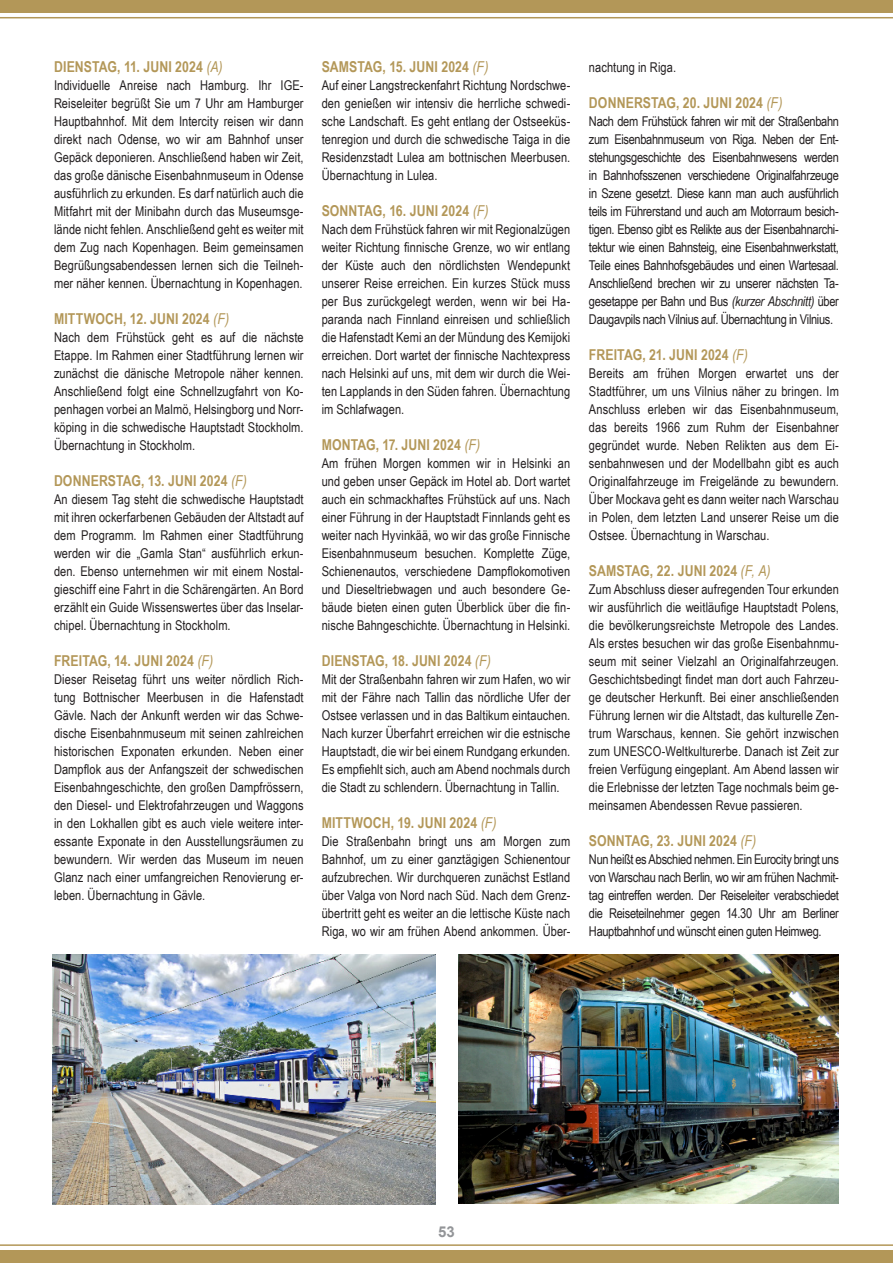
<style>
.page{position:relative;width:893px;height:1263px;background:#fff}
.page>*{position:absolute;margin:0;border:0;box-sizing:border-box;transform-origin:0 0}
._11_Datum_im_Fliesstext_R{font:700 15px "Arial Narrow";letter-spacing:.005em;color:#b39758}
.t1{font:700 15px "Arial";color:#939598}
._10_Fliesstext_R{font:13.5px/18px "Arial Narrow";letter-spacing:.005em;color:#231f20;text-align:justify}
.s1{font-weight:400;font-style:italic}
.s2{font-style:italic}
</style>
<div class="page">
<hr style="left:0;top:684px;width:1px;height:561px;background:#d1d2d4">
<div style="left:0;top:0;width:893px;height:13px;background:#b39758"></div>
<hr style="left:0;top:17px;width:893px;height:1px;background:#b39758">
<hr style="left:0;top:1244px;width:893px;height:2px;background:#b39758">
<div style="left:0;top:1250px;width:893px;height:13px;background:#b39758"></div>
<img style="left:52px;top:954px;width:384px;height:250px">
<img style="left:459px;top:954px;width:380px;height:249px">
<p class="_11_Datum_im_Fliesstext_R" style="left:54px;top:55px;width:170px">DIENSTAG, 11. JUNI 2024 <span class="s1">(A)</span></p>
<p class="_10_Fliesstext_R" style="left:54px;top:76px;width:251px">Individuelle Anreise nach Hamburg. Ihr IGE-Reiseleiter begrüßt Sie um 7 Uhr am Hamburger Hauptbahnhof. Mit dem Intercity reisen wir dann direkt nach Odense, wo wir am Bahnhof unser Gepäck deponieren. Anschließend haben wir Zeit, das große dänische Eisenbahnmuseum in Odense ausführlich zu erkunden. Es darf natürlich auch die Mitfahrt mit der Minibahn durch das Museumsge&shy;lände nicht fehlen. Anschließend geht es weiter mit dem Zug nach Kopenhagen. Beim gemeinsamen Begrüßungsabendessen lernen sich die Teilneh&shy;mer näher kennen. Übernachtung in Kopenhagen.</p>
<p class="_11_Datum_im_Fliesstext_R" style="left:54px;top:307px;width:177px">MITTWOCH, 12. JUNI 2024 <span class="s1">(F)</span></p>
<p class="_10_Fliesstext_R" style="left:54px;top:328px;width:251px">Nach dem Frühstück geht es auf die nächste Etappe. Im Rahmen einer Stadtführung lernen wir zunächst die dänische Metropole näher kennen.<br>Anschließend folgt eine Schnellzugfahrt von Ko&shy;penhagen vorbei an Malmö, Helsingborg und Norr&shy;köping in die schwedische Hauptstadt Stockholm.<br>Übernachtung in Stockholm.</p>
<p class="_11_Datum_im_Fliesstext_R" style="left:54px;top:469px;width:194px">DONNERSTAG, 13. JUNI 2024 <span class="s1">(F)</span></p>
<p class="_10_Fliesstext_R" style="left:54px;top:490px;width:251px">An diesem Tag steht die schwedische Hauptstadt mit ihren ockerfarbenen Gebäuden der Altstadt auf dem Programm. Im Rahmen einer Stadtführung werden wir die „Gamla Stan“ ausführlich erkun&shy;den. Ebenso unternehmen wir mit einem Nostal&shy;gieschiff eine Fahrt in die Schärengärten. An Bord erzählt ein Guide Wissenswertes über das Inselar&shy;chipel. Übernachtung in Stockholm.</p>
<p class="_11_Datum_im_Fliesstext_R" style="left:54px;top:649px;width:161px">FREITAG, 14. JUNI 2024 <span class="s1">(F)</span></p>
<p class="_10_Fliesstext_R" style="left:54px;top:670px;width:251px">Dieser Reisetag führt uns weiter nördlich Rich&shy;tung Bottnischer Meerbusen in die Hafenstadt Gävle. Nach der Ankunft werden wir das Schwe&shy;dische Eisenbahnmuseum mit seinen zahlreichen historischen Exponaten erkunden. Neben einer Dampflok aus der Anfangszeit der schwedischen Eisenbahngeschichte, den großen Dampfrössern, den Diesel- und Elektrofahrzeugen und Waggons in den Lokhallen gibt es auch viele weitere inter&shy;essante Exponate in den Ausstellungsräumen zu bewundern. Wir werden das Museum im neuen Glanz nach einer umfangreichen Renovierung er&shy;leben. Übernachtung in Gävle.</p>
<p class="_11_Datum_im_Fliesstext_R" style="left:322px;top:55px;width:168px">SAMSTAG, 15. JUNI 2024 <span class="s1">(F)</span></p>
<p class="_10_Fliesstext_R" style="left:322px;top:76px;width:250px">Auf einer Langstreckenfahrt Richtung Nordschwe&shy;den genießen wir intensiv die herrliche schwedi&shy;sche Landschaft. Es geht entlang der Ostseeküs&shy;tenregion und durch die schwedische Taiga in die Residenzstadt Lulea am bottnischen Meerbusen.<br>Übernachtung in Lulea.</p>
<p class="_11_Datum_im_Fliesstext_R" style="left:322px;top:199px;width:168px">SONNTAG, 16. JUNI 2024 <span class="s1">(F)</span></p>
<p class="_10_Fliesstext_R" style="left:322px;top:220px;width:250px">Nach dem Frühstück fahren wir mit Regionalzügen weiter Richtung finnische Grenze, wo wir entlang der Küste auch den nördlichsten Wendepunkt unserer Reise erreichen. Ein kurzes Stück muss per Bus zurückgelegt werden, wenn wir bei Ha&shy;paranda nach Finnland einreisen und schließlich die Hafenstadt Kemi an der Mündung des Kemijoki erreichen. Dort wartet der finnische Nachtexpress nach Helsinki auf uns, mit dem wir durch die Wei&shy;ten Lapplands in den Süden fahren. Übernachtung im Schlafwagen.</p>
<p class="_11_Datum_im_Fliesstext_R" style="left:322px;top:433px;width:160px">MONTAG, 17. JUNI 2024 <span class="s1">(F)</span></p>
<p class="_10_Fliesstext_R" style="left:322px;top:454px;width:250px">Am frühen Morgen kommen wir in Helsinki an und geben unser Gepäck im Hotel ab. Dort wartet auch ein schmackhaftes Frühstück auf uns. Nach einer Führung in der Hauptstadt Finnlands geht es weiter nach Hyvinkää, wo wir das große Finnische Eisenbahnmuseum besuchen. Komplette Züge, Schienenautos, verschiedene Dampflokomotiven und Dieseltriebwagen und auch besondere Ge&shy;bäude bieten einen guten Überblick über die fin&shy;nische Bahngeschichte. Übernachtung in Helsinki.</p>
<p class="_11_Datum_im_Fliesstext_R" style="left:322px;top:649px;width:171px">DIENSTAG, 18. JUNI 2024 <span class="s1">(F)</span></p>
<p class="_10_Fliesstext_R" style="left:322px;top:670px;width:250px">Mit der Straßenbahn fahren wir zum Hafen, wo wir mit der Fähre nach Tallin das nördliche Ufer der Ostsee verlassen und in das Baltikum eintauchen.<br>Nach kurzer Überfahrt erreichen wir die estnische Hauptstadt, die wir bei einem Rundgang erkunden.<br>Es empfiehlt sich, auch am Abend nochmals durch die Stadt zu schlendern. Übernachtung in Tallin.</p>
<p class="_11_Datum_im_Fliesstext_R" style="left:322px;top:811px;width:176px">MITTWOCH, 19. JUNI 2024 <span class="s1">(F)</span></p>
<p class="_10_Fliesstext_R" style="left:322px;top:832px;width:250px">Die Straßenbahn bringt uns am Morgen zum Bahnhof, um zu einer ganztägigen Schienentour aufzubrechen. Wir durchqueren zunächst Estland über Valga von Nord nach Süd. Nach dem Grenz&shy;übertritt geht es weiter an die lettische Küste nach Riga, wo wir am frühen Abend ankommen. Über-</p>
<p class="_10_Fliesstext_R" style="left:589px;top:58px;width:89px">nachtung in Riga.</p>
<p class="_11_Datum_im_Fliesstext_R" style="left:589px;top:91px;width:195px">DONNERSTAG, 20. JUNI 2024 <span class="s1">(F)</span></p>
<p class="_10_Fliesstext_R" style="left:589px;top:112px;width:251px">Nach dem Frühstück fahren wir mit der Straßenbahn zum Eisenbahnmuseum von Riga. Neben der Ent&shy;stehungsgeschichte des Eisenbahnwesens werden in Bahnhofsszenen verschiedene Originalfahrzeuge in Szene gesetzt. Diese kann man auch ausführlich teils im Führerstand und auch am Motorraum besich&shy;tigen. Ebenso gibt es Relikte aus der Eisenbahnarchi&shy;tektur wie einen Bahnsteig, eine Eisenbahnwerkstatt, Teile eines Bahnhofsgebäudes und einen Wartesaal.<br>Anschließend brechen wir zu unserer nächsten Ta&shy;gesetappe per Bahn und Bus <span class="s2">(kurzer Abschnitt)</span> über Daugavpils nach Vilnius auf. Übernachtung in Vilnius.</p>
<p class="_11_Datum_im_Fliesstext_R" style="left:589px;top:343px;width:161px">FREITAG, 21. JUNI 2024 <span class="s1">(F)</span></p>
<p class="_10_Fliesstext_R" style="left:589px;top:364px;width:252px">Bereits am frühen Morgen erwartet uns der Stadtführer, um uns Vilnius näher zu bringen. Im Anschluss erleben wir das Eisenbahnmuseum, das bereits 1966 zum Ruhm der Eisenbahner gegründet wurde. Neben Relikten aus dem Ei&shy;senbahnwesen und der Modellbahn gibt es auch Originalfahrzeuge im Freigelände zu bewundern.<br>Über Mockava geht es dann weiter nach Warschau in Polen, dem letzten Land unserer Reise um die Ostsee. Übernachtung in Warschau.</p>
<p class="_11_Datum_im_Fliesstext_R" style="left:589px;top:559px;width:183px">SAMSTAG, 22. JUNI 2024 <span class="s1">(F, A)</span></p>
<p class="_10_Fliesstext_R" style="left:589px;top:580px;width:251px">Zum Abschluss dieser aufregenden Tour erkunden wir ausführlich die weitläufige Hauptstadt Polens, die bevölkerungsreichste Metropole des Landes.<br>Als erstes besuchen wir das große Eisenbahnmu&shy;seum mit seiner Vielzahl an Originalfahrzeugen.<br>Geschichtsbedingt findet man dort auch Fahrzeu&shy;ge deutscher Herkunft. Bei einer anschließenden Führung lernen wir die Altstadt, das kulturelle Zen&shy;trum Warschaus, kennen. Sie gehört inzwischen zum UNESCO-Weltkulturerbe. Danach ist Zeit zur freien Verfügung eingeplant. Am Abend lassen wir die Erlebnisse der letzten Tage nochmals beim ge&shy;meinsamen Abendessen Revue passieren.</p>
<p class="_11_Datum_im_Fliesstext_R" style="left:589px;top:829px;width:169px">SONNTAG, 23. JUNI 2024 <span class="s1">(F)</span></p>
<p class="_10_Fliesstext_R" style="left:589px;top:850px;width:251px">Nun heißt es Abschied nehmen. Ein Eurocity bringt uns von Warschau nach Berlin, wo wir am frühen Nachmit&shy;tag eintreffen werden. Der Reiseleiter verabschiedet die Reiseteilnehmer gegen 14.30 Uhr am Berliner Hauptbahnhof und wünscht einen guten Heimweg.</p>
<p class="t1" style="left:438px;top:1221px;width:18px">53</p>
</div>
